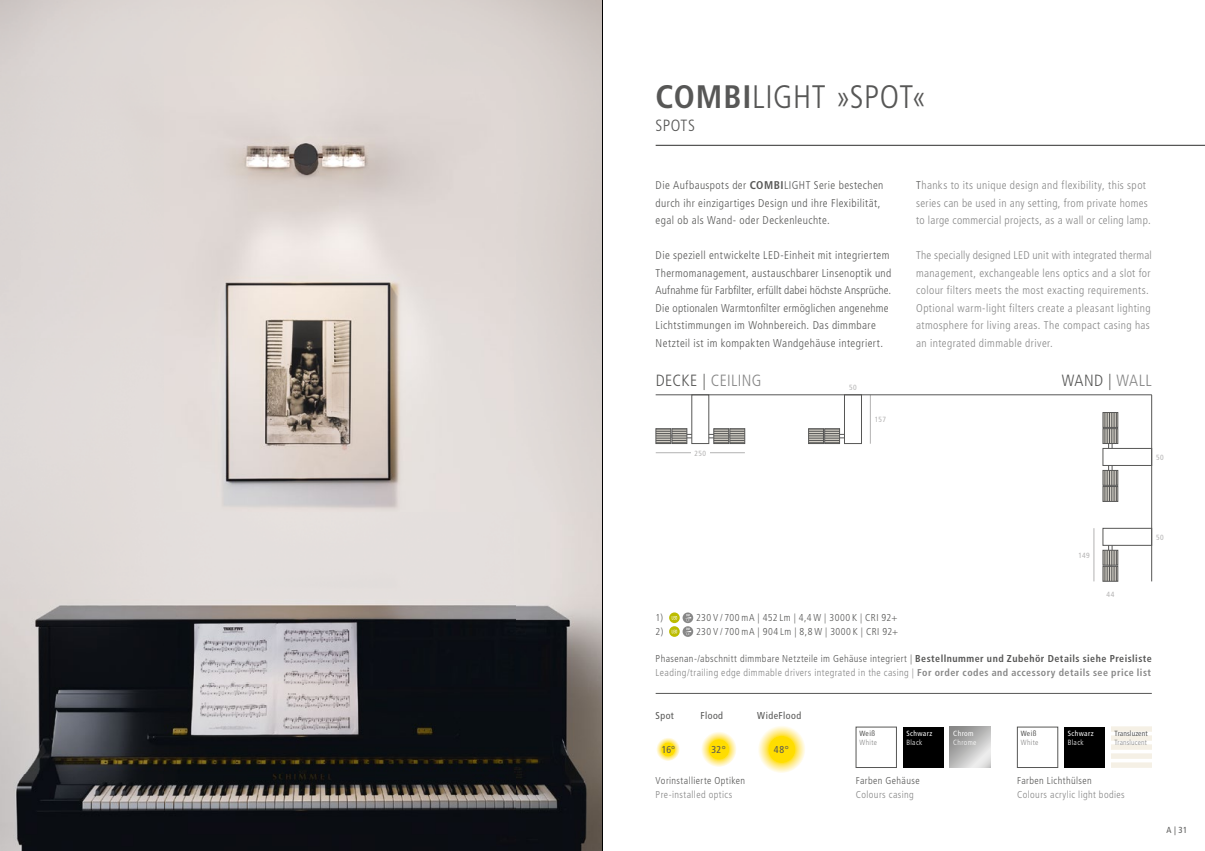
<style>
.page{position:relative;width:1205px;height:851px;background:#fff}
.page>*{position:absolute;margin:0;border:0;box-sizing:border-box;transform-origin:0 0}
.t1{font:300 condensed 32.5px "Frutiger LT Std";letter-spacing:.015em;color:#575756}
.t2{font:300 condensed 16.25px "Frutiger LT Std";letter-spacing:.03em;color:#575756}
.t3{font:300 condensed 16.25px "Frutiger LT Std";letter-spacing:.02em;color:#878787}
.t4{font:300 condensed 11.25px/17.5px "Frutiger LT Std";letter-spacing:.035em;color:#575756}
.t5{font:300 condensed 11.25px/17.5px "Frutiger LT Std";letter-spacing:.035em;color:#878787}
.t6{font:300 condensed 10px/13.8px "Frutiger LT Std";letter-spacing:.04em;color:#878787}
.t7{font:300 condensed 10px "Frutiger LT Std";letter-spacing:.04em;color:#575756}
.t8{font:condensed 10px "Frutiger LT Std";letter-spacing:.045em;color:#575756}
.t9{font:condensed 8.75px "Frutiger LT Std";color:#575756}
.t10{font:300 condensed 7.5px "Frutiger LT Std";letter-spacing:.02em;color:#878787}
.t11{font:condensed 7.5px "Frutiger LT Std";letter-spacing:.01em;color:#575756}
.t12{font:condensed 7.5px "Frutiger LT Std";letter-spacing:.05em;color:#fff}
.t13{font:condensed 7.5px "Frutiger LT Std";letter-spacing:.055em;color:#b3b2b2}
.t14{font:300 condensed 7.5px "Frutiger LT Std";letter-spacing:.05em;color:#fff}
.s1{font-weight:700}
.s2{color:#575756}
.s3{color:#878787}
.s4{font-weight:700;color:#575756}
</style>
<div class="page">
<hr style="left:870px;top:395px;width:1px;height:48px;background:#b3b2b2">
<hr style="left:656px;top:452px;width:89px;height:1px;background:#b3b2b2">
<hr style="left:1093px;top:528px;width:1px;height:53px;background:#b3b2b2">
<hr style="left:656px;top:145px;width:549px;height:1px;background:#575756">
<svg style="left:757px;top:724px;width:48px;height:48px;background:#ffea73"></svg>
<svg style="left:700px;top:730px;width:36px;height:36px"></svg>
<svg style="left:656px;top:736px;width:24px;height:24px"></svg>
<hr style="left:656px;top:394px;width:496px;height:1px;background:#575756">
<hr style="left:656px;top:693px;width:496px;height:1px;background:#575756">
<svg style="left:669px;top:612px;width:11px;height:11px"></svg>
<svg style="left:672px;top:616px;width:5px;height:3px"></svg>
<svg style="left:682px;top:612px;width:11px;height:11px"></svg>
<svg style="left:684px;top:614px;width:7px;height:7px"></svg>
<svg style="left:669px;top:626px;width:11px;height:10px"></svg>
<svg style="left:672px;top:629px;width:5px;height:4px"></svg>
<svg style="left:682px;top:626px;width:11px;height:10px"></svg>
<svg style="left:684px;top:627px;width:7px;height:8px"></svg>
<div style="left:1017px;top:726px;width:41px;height:41px;border:1px solid #575756"></div>
<div style="left:1064px;top:726px;width:41px;height:41px;background:#000"></div>
<div style="left:1111px;top:762px;width:41px;height:5px;background:#f5f0e5"></div>
<div style="left:1111px;top:753px;width:41px;height:5px;background:#f5f0e5"></div>
<div style="left:1111px;top:744px;width:41px;height:5px;background:#f5f0e5"></div>
<div style="left:1111px;top:735px;width:41px;height:5px;background:#f5f0e5"></div>
<div style="left:1111px;top:726px;width:41px;height:5px;background:#f5f0e5"></div>
<div style="left:903px;top:726px;width:40px;height:41px;background:#000"></div>
<div style="left:844px;top:394px;width:17px;height:49px;border:1px solid #575756"></div>
<div style="left:808px;top:428px;width:15px;height:15px;border:1px solid #575756"></div>
<div style="left:824px;top:428px;width:16px;height:15px;border:1px solid #575756"></div>
<svg style="left:808px;top:429px;width:36px;height:14px"></svg>
<div style="left:1103px;top:528px;width:49px;height:17px;border:1px solid #575756"></div>
<div style="left:1103px;top:566px;width:15px;height:15px;border:1px solid #575756"></div>
<div style="left:1103px;top:550px;width:15px;height:15px;border:1px solid #575756"></div>
<svg style="left:1104px;top:545px;width:13px;height:36px"></svg>
<div style="left:691px;top:394px;width:18px;height:49px;border:1px solid #575756"></div>
<div style="left:656px;top:428px;width:15px;height:15px;border:1px solid #575756"></div>
<div style="left:672px;top:428px;width:15px;height:15px;border:1px solid #575756"></div>
<svg style="left:656px;top:429px;width:36px;height:14px"></svg>
<div style="left:730px;top:428px;width:15px;height:15px;border:1px solid #575756"></div>
<div style="left:713px;top:428px;width:16px;height:15px;border:1px solid #575756"></div>
<svg style="left:709px;top:429px;width:36px;height:14px"></svg>
<div style="left:1103px;top:448px;width:49px;height:17px;border:1px solid #575756"></div>
<div style="left:1103px;top:412px;width:15px;height:15px;border:1px solid #575756"></div>
<div style="left:1103px;top:428px;width:15px;height:15px;border:1px solid #575756"></div>
<svg style="left:1104px;top:412px;width:13px;height:36px"></svg>
<div style="left:1103px;top:486px;width:15px;height:15px;border:1px solid #575756"></div>
<div style="left:1103px;top:470px;width:15px;height:15px;border:1px solid #575756"></div>
<svg style="left:1104px;top:465px;width:13px;height:36px"></svg>
<hr style="left:1151px;top:395px;width:1px;height:186px;background:#575756">
<div style="left:691px;top:449px;width:18px;height:7px;background:#fff"></div>
<svg style="left:950px;top:726px;width:40px;height:41px;background:#bab9b9"></svg>
<img style="left:0;top:0;width:602px;height:850px">
<hr style="left:602px;top:0;width:1px;height:850px;background:#000">
<h1 class="t1" style="left:656px;top:79px;width:273px"><span class="s1">COMBI</span>LIGHT »SPOT«</h1>
<h2 class="t2" style="left:656px;top:116px;width:41px">SPOTS</h2>
<p class="t4" style="left:656px;top:177px;width:229px">Die Aufbauspots der <span class="s1">COMBI</span>LIGHT Serie bestechen durch ihr einzigartiges Design und ihre Flexibilität, egal ob als Wand- oder Deckenleuchte.</p>
<p class="t4" style="left:656px;top:247px;width:237px">Die speziell entwickelte LED-Einheit mit integriertem Thermomanagement, austauschbarer Linsenoptik und Aufnahme für Farbfilter, erfüllt dabei höchste Ansprüche.<br>Die optionalen Warmtonfilter ermöglichen angenehme Lichtstimmungen im Wohnbereich. Das dimmbare Netzteil ist im kompakten Wandgehäuse integriert.</p>
<p class="t5" style="left:916px;top:177px;width:236px"><span class="s2">T</span>hanks to its unique design and flexibility, this spot series can be used in any setting, from private homes to large commercial projects, as a wall or celing lamp.</p>
<p class="t5" style="left:916px;top:247px;width:237px">The specially designed LED unit with integrated thermal management, exchangeable lens optics and a slot for colour filters meets the most exacting requirements.<br>Optional warm-light filters create a pleasant lighting atmosphere for living areas. The compact casing has an integrated dimmable driver.</p>
<h2 class="t3" style="left:656px;top:371px;width:107px"><span class="s2">DECKE |</span> CEILING</h2>
<h2 class="t2" style="left:1062px;top:371px;width:91px">WAND | <span class="s3">WALL</span></h2>
<p class="t13" style="left:849px;top:383px;width:9px">50</p>
<p class="t13" style="left:694px;top:448px;width:13px">250</p>
<p class="t13" style="left:875px;top:415px;width:13px">157</p>
<p class="t13" style="left:1078px;top:550px;width:13px">149</p>
<p class="t13" style="left:1106px;top:589px;width:9px">44</p>
<p class="t13" style="left:1156px;top:453px;width:9px">50</p>
<p class="t13" style="left:1156px;top:532px;width:9px">50</p>
<p class="t7" style="left:656px;top:611px;width:9px">1)</p>
<p class="t7" style="left:696px;top:611px;width:203px">230 V / 700 mA | 452 Lm | 4,4 W | 3000 K | CRI 92+</p>
<p class="t7" style="left:656px;top:625px;width:9px">2)</p>
<p class="t7" style="left:696px;top:625px;width:204px">230 V / 700 mA | 904 Lm | 8,8 W | 3000 K | CRI 92+</p>
<p class="t6" style="left:656px;top:651px;width:498px"><span class="s2">Phasenan-/abschnitt dimmbare Netzteile im Gehäuse integriert |</span> <span class="s4">Bestellnummer und Zubehör Details siehe Preisliste<br></span>Leading/trailing edge dimmable drivers integrated in the casing | <span class="s1">For order codes and accessory details see price list</span></p>
<p class="t8" style="left:656px;top:709px;width:20px">Spot</p>
<p class="t8" style="left:700px;top:709px;width:24px">Flood</p>
<p class="t8" style="left:757px;top:709px;width:45px">WideFlood</p>
<p class="t8" style="left:662px;top:743px;width:15px">16°</p>
<p class="t8" style="left:711px;top:743px;width:16px">32°</p>
<p class="t8" style="left:774px;top:743px;width:16px">48°</p>
<p class="t7" style="left:656px;top:774px;width:91px">Vorinstallierte Optiken</p>
<p class="t6" style="left:656px;top:787px;width:78px">Pre-installed optics</p>
<p class="t11" style="left:859px;top:729px;width:17px">Weiß</p>
<p class="t10" style="left:859px;top:737px;width:19px">White</p>
<p class="t12" style="left:906px;top:729px;width:27px">Schwarz</p>
<p class="t14" style="left:906px;top:737px;width:18px">Black</p>
<p class="t12" style="left:953px;top:729px;width:22px">Chrom</p>
<p class="t14" style="left:953px;top:737px;width:25px">Chrome</p>
<p class="t11" style="left:1020px;top:729px;width:17px">Weiß</p>
<p class="t10" style="left:1020px;top:737px;width:19px">White</p>
<p class="t12" style="left:1067px;top:729px;width:27px">Schwarz</p>
<p class="t14" style="left:1067px;top:737px;width:18px">Black</p>
<p class="t11" style="left:1114px;top:729px;width:34px">Transluzent</p>
<p class="t10" style="left:1114px;top:737px;width:34px">Translucent</p>
<p class="t7" style="left:856px;top:774px;width:65px">Farben Gehäuse</p>
<p class="t6" style="left:856px;top:787px;width:60px">Colours casing</p>
<p class="t7" style="left:1017px;top:774px;width:76px">Farben Lichthülsen</p>
<p class="t6" style="left:1017px;top:787px;width:109px">Colours acrylic light bodies</p>
<p class="t9" style="left:1166px;top:825px;width:22px">A | 31</p>
</div>
